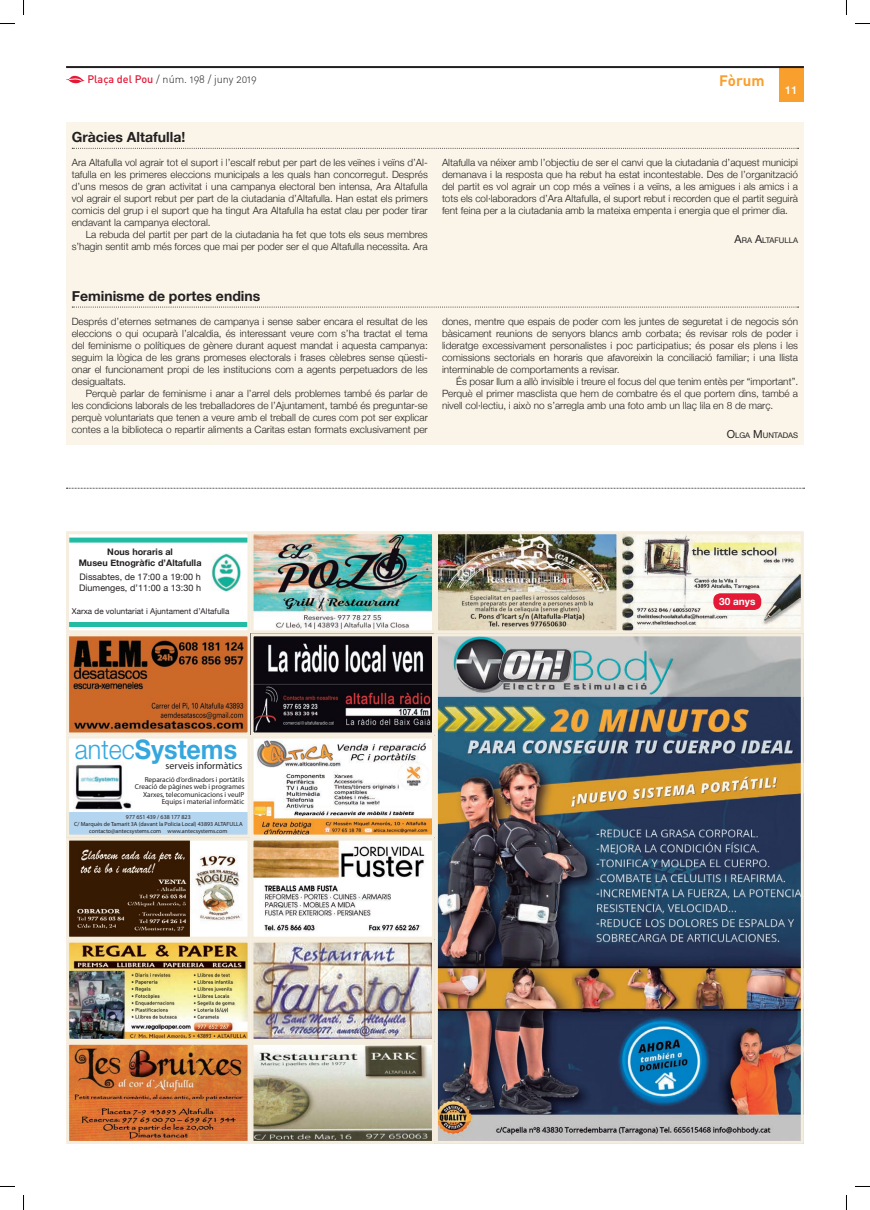
<style>
.page{position:relative;width:870px;height:1210px;background:#fff}
.page>*{position:absolute;margin:0;border:0;box-sizing:border-box;transform-origin:0 0}
.t1{font:700 27px "Helvetica Neue";color:#36a7de;scale:.93 1}
.t2{font:700 15px "DIN";color:#f99f2d}
.t3{font:700 14px "Helvetica Neue";color:#231f20}
.t4{font:500 11px "Helvetica Neue";color:#fff}
.t5{font:10.8px "DIN Light Alternate";color:#231f20}
.t6{font:300 10px/12px "Helvetica Neue";color:#231f20;text-align:justify}
.t7{font:700 10px "Helvetica Neue";color:#fff}
.t8{font:9.9px "Myriad Pro";color:#231f20}
.t9{font:9px/11px "Helvetica Neue";letter-spacing:.005em;color:#231f20}
.t10{font:700 9px/10.8px "Helvetica Neue";letter-spacing:.005em;color:#231f20;text-align:center}
.t11{font:8px "Helvetica Neue";letter-spacing:.005em;color:#231f20}
.t12{font:7.7px "Helvetica Neue";color:#231f20}
.t13{font:7.3px/7.5px "Myriad Pro";color:#231f20;text-align:right}
.t14{font:6px/7px "Myriad Pro";color:#231f20;text-align:center}
.s1{font-family:"DIN";font-weight:500;color:#e51836}
.s2{font-size:11px}
.s3{font-weight:300}
</style>
<div class="page">
<svg style="left:66px;top:75px;width:19px;height:8px"></svg>
<div style="left:778px;top:66px;width:25px;height:36px;background:#f99f2d"></div>
<hr style="left:66px;top:66px;width:737px;height:2px;background:#231f20">
<img style="left:438px;top:637px;width:361px;height:502px">
<div style="left:434px;top:633px;width:369px;height:510px;border:3px solid #f5eddd"></div>
<img style="left:70px;top:637px;width:176px;height:94px">
<div style="left:66px;top:633px;width:184px;height:102px;border:3px solid #f5eddd"></div>
<img style="left:75px;top:764px;width:57px;height:46px">
<div style="left:67px;top:812px;width:183px;height:25px;background:#b4d5f0"></div>
<div style="left:66px;top:735px;width:184px;height:102px;border:3px solid #f5eddd"></div>
<img style="left:254px;top:637px;width:177px;height:94px">
<div style="left:250px;top:633px;width:185px;height:102px;border:3px solid #f5eddd"></div>
<img style="left:254px;top:740px;width:177px;height:93px">
<div style="left:250px;top:735px;width:185px;height:102px;border:3px solid #f5eddd"></div>
<img style="left:70px;top:841px;width:170px;height:94px">
<div style="left:66px;top:837px;width:184px;height:102px;border:3px solid #f5eddd"></div>
<img style="left:254px;top:841px;width:171px;height:91px">
<div style="left:250px;top:837px;width:184px;height:102px;border:3px solid #f5eddd"></div>
<img style="left:254px;top:943px;width:176px;height:94px">
<div style="left:250px;top:939px;width:184px;height:102px;border:3px solid #f5eddd"></div>
<img style="left:70px;top:943px;width:176px;height:94px">
<div style="left:66px;top:939px;width:184px;height:102px;border:3px solid #f5eddd"></div>
<img style="left:254px;top:1045px;width:176px;height:94px">
<div style="left:250px;top:1041px;width:184px;height:102px;border:3px solid #f5eddd"></div>
<img style="left:70px;top:1045px;width:176px;height:94px">
<div style="left:66px;top:1041px;width:184px;height:102px;border:3px solid #f5eddd"></div>
<img style="left:439px;top:535px;width:176px;height:94px">
<div style="left:435px;top:531px;width:184px;height:102px;border:3px solid #f5eddd"></div>
<img style="left:254px;top:535px;width:177px;height:94px">
<div style="left:250px;top:531px;width:185px;height:102px;border:3px solid #f5eddd"></div>
<img style="left:212px;top:553px;width:28px;height:38px">
<div style="left:69px;top:537px;width:178px;height:5px;background:#22bba4"></div>
<div style="left:69px;top:622px;width:178px;height:5px;background:#22bba4"></div>
<div style="left:66px;top:531px;width:184px;height:102px;border:3px solid #f5eddd"></div>
<div style="left:66px;top:123px;width:737px;height:322px;background:#faf5e8"></div>
<svg style="left:72px;top:148px;width:726px;height:1px"></svg>
<svg style="left:72px;top:306px;width:726px;height:1px"></svg>
<svg style="left:66px;top:488px;width:738px;height:1px"></svg>
<img style="left:623px;top:535px;width:176px;height:94px">
<div style="left:619px;top:531px;width:184px;height:102px;border:3px solid #f5eddd"></div>
<div style="left:713px;top:593px;width:47px;height:17px;background:#e51836;border-radius:7px"></div>
<svg style="left:0;top:23px;width:15px;height:1px"></svg>
<svg style="left:855px;top:23px;width:14px;height:1px"></svg>
<svg style="left:0;top:1186px;width:15px;height:1px"></svg>
<svg style="left:855px;top:1186px;width:14px;height:1px"></svg>
<svg style="left:23px;top:0;width:1px;height:15px"></svg>
<svg style="left:23px;top:1195px;width:1px;height:14px"></svg>
<p class="t5" style="left:87px;top:73px;width:171px"><span class="s1">Plaça del Pou</span> / núm. 198 / juny 2019</p>
<h2 class="t2" style="left:718px;top:71px;width:47px">Fòrum</h2>
<p class="t4" style="left:784px;top:81px;width:14px">11</p>
<h3 class="t3" style="left:72px;top:126px;width:115px">Gràcies Altafulla!</h3>
<p class="t6" style="left:72px;top:156px;width:357px">Ara Altafulla vol agrair tot el suport i l’escalf rebut per part de les veïnes i veïns d’Al&shy;tafulla en les primeres eleccions municipals a les quals han concorregut. Després d’uns mesos de gran activitat i una campanya electoral ben intensa, Ara Altafulla vol agrair el suport rebut per part de la ciutadania d’Altafulla. Han estat els primers comicis del grup i el suport que ha tingut Ara Altafulla ha estat clau per poder tirar endavant la campanya electoral.</p>
<p class="t6" style="left:72px;top:228px;width:357px;text-align:right">La rebuda del partit per part de la ciutadania ha fet que tots els seus membres s’hagin sentit amb més forces que mai per poder ser el que Altafulla necessita. Ara</p>
<p class="t6" style="left:442px;top:156px;width:357px">Altafulla va néixer amb l’objectiu de ser el canvi que la ciutadania d’aquest municipi demanava i la resposta que ha rebut ha estat incontestable. Des de l’organització del partit es vol agrair un cop més a veïnes i a veïns, a les amigues i als amics i a tots els col·laboradors d’Ara Altafulla, el suport rebut i recorden que el partit seguirà fent feina per a la ciutadania amb la mateixa empenta i energia que el primer dia.</p>
<p class="t12" style="left:734px;top:235px;width:65px"><span class="s2">A</span>RA <span class="s2">A</span>LTAFULLA</p>
<h3 class="t3" style="left:72px;top:285px;width:190px">Feminisme de portes endins</h3>
<p class="t6" style="left:72px;top:315px;width:357px">Després d’eternes setmanes de campanya i sense saber encara el resultat de les eleccions o qui ocuparà l’alcaldia, és interessant veure com s’ha tractat el tema del feminisme o polítiques de gènere durant aquest mandat i aquesta campanya: seguim la lògica de les grans promeses electorals i frases cèlebres sense qüesti&shy;onar el funcionament propi de les institucions com a agents perpetuadors de les desigualtats.</p>
<p class="t6" style="left:72px;top:387px;width:357px;text-indent:14px">Perquè parlar de feminisme i anar a l’arrel dels problemes també és parlar de les condicions laborals de les treballadores de l’Ajuntament, també és preguntar-se perquè voluntariats que tenen a veure amb el treball de cures com pot ser explicar contes a la biblioteca o repartir aliments a Caritas estan formats exclusivament per</p>
<p class="t6" style="left:442px;top:315px;width:357px">dones, mentre que espais de poder com les juntes de seguretat i de negocis són bàsicament reunions de senyors blancs amb corbata; és revisar rols de poder i lideratge excessivament personalistes i poc participatius; és posar els plens i les comissions sectorials en horaris que afavoreixin la conciliació familiar; i una llista interminable de comportaments a revisar.</p>
<p class="t6" style="left:442px;top:375px;width:357px;text-indent:14px">És posar llum a allò invisible i treure el focus del que tenim entès per “important”.<br>Perquè el primer masclista que hem de combatre és el que portem dins, també a nivell col·lectiu, i això no s’arregla amb una foto amb un llaç lila en 8 de març.</p>
<p class="t12" style="left:726px;top:429px;width:73px"><span class="s2">O</span>LGA <span class="s2">M</span>UNTADAS</p>
<p class="t10" style="left:79px;top:546px;width:124px">Nous horaris al<br>Museu Etnogràfic d’Altafulla</p>
<p class="t9" style="left:79px;top:571px;width:123px">Dissabtes, de 17:00 a 19:00 h<br>Diumenges, d’11:00 a 13:30 h</p>
<p class="t11" style="left:72px;top:605px;width:159px">Xarxa de voluntariat i Ajuntament d’Altafulla</p>
<p class="t7" style="left:718px;top:593px;width:38px">30 anys</p>
<h1 class="t1" style="left:75px;top:724px;width:176px"><span class="s3">antec</span>Systems</h1>
<p class="t8" style="left:165px;top:759px;width:78px">serveis informàtics</p>
<p class="t13" style="left:135px;top:775px;width:111px">Reparació d’ordinadors i portàtils Creació de pàgines web i programes Xarxes, telecomunicacions i veuIP Equips i material informàtic</p>
<p class="t14" style="left:74px;top:813px;width:170px">977 651 439 / 638 177 823<br>C/ Marquès de Tamarit 3A (davant la Policia Local) 43893 ALTAFULLA contacto@antecsystems.com www.antecsystems.com</p>
</div>
